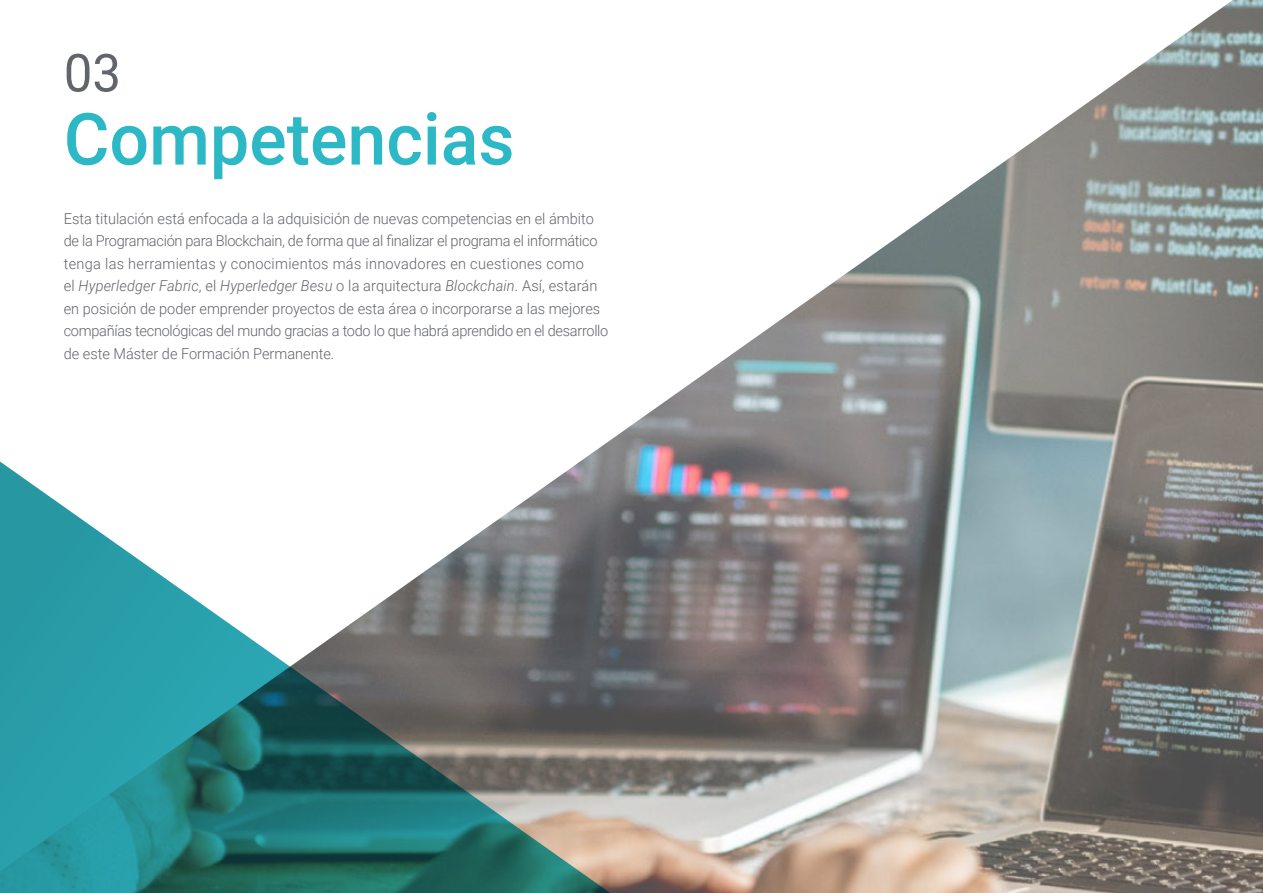
<style>
.page{position:relative;width:1263px;height:893px;background:#fff}
.page>*{position:absolute;margin:0;border:0;box-sizing:border-box;transform-origin:0 0}
.t1{font:500 72px "Roboto";color:#2db8c5}
.t2{font:52.5px "Roboto";color:#61646a}
.t3{font:300 15px/22.5px "Roboto";color:#61646a}
.s1{font-style:italic}
</style>
<div class="page">
<img style="left:602px;top:0;width:661px;height:893px">
<svg style="left:0;top:446px;width:640px;height:447px"></svg>
<h2 class="t2" style="left:64px;top:36px;width:59px">03</h2>
<h1 class="t1" style="left:64px;top:89px;width:452px">Competencias</h1>
<p class="t3" style="left:64px;top:207px;width:546px">Esta titulación está enfocada a la adquisición de nuevas competencias en el ámbito de la Programación para Blockchain, de forma que al finalizar el programa el informático tenga las herramientas y conocimientos más innovadores en cuestiones como<br>el <span class="s1">Hyperledger Fabric</span>, el <span class="s1">Hyperledger Besu</span> o la arquitectura <span class="s1">Blockchain</span>. Así, estarán en posición de poder emprender proyectos de esta área o incorporarse a las mejores compañías tecnológicas del mundo gracias a todo lo que habrá aprendido en el desarrollo de este Máster de Formación Permanente.</p>
</div>
